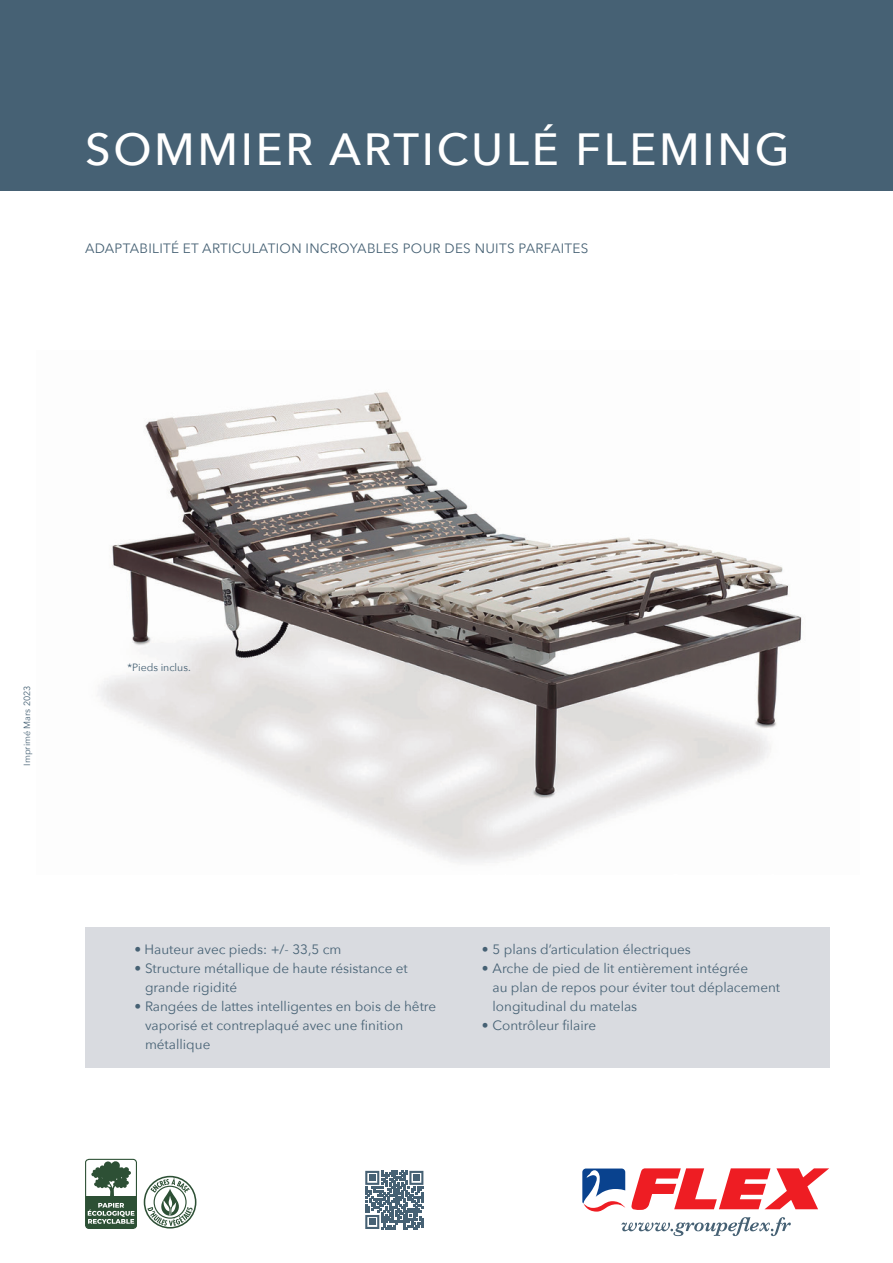
<style>
.page{position:relative;width:893px;height:1263px;background:#fff}
.page>*{position:absolute;margin:0;border:0;box-sizing:border-box;transform-origin:0 0}
.t1{font:500 45px "Avenir Next";letter-spacing:.06em;color:#fff}
.t2{font:13.5px/18.9px "Avenir Next";color:#466174}
.t3{font:13.5px "Avenir Next";letter-spacing:.02em;color:#466174}
.t4{font:10.5px "Avenir Next";color:#466174}
.t5{font:9px "Avenir Next";color:#466174}
</style>
<div class="page">
<img style="left:98px;top:392px;width:704px;height:471px">
<div style="left:0;top:0;width:893px;height:190px;background:#466174"></div>
<div style="left:85px;top:927px;width:744px;height:140px;background:#d9dbe0"></div>
<svg style="left:631px;top:1168px;width:198px;height:42px"></svg>
<svg style="left:582px;top:1168px;width:43px;height:43px"></svg>
<svg style="left:621px;top:1217px;width:170px;height:19px"></svg>
<svg style="left:365px;top:1171px;width:58px;height:58px"></svg>
<div style="left:86px;top:1197px;width:50px;height:31px;background:#2d5035"></div>
<div style="left:85px;top:1159px;width:52px;height:70px;border:1px solid #2d5035;border-radius:3px"></div>
<svg style="left:88px;top:1161px;width:46px;height:63px"></svg>
<div style="left:144px;top:1176px;width:52px;height:52px;border:2px solid #2d5035;border-radius:50%"></div>
<svg style="left:147px;top:1177px;width:46px;height:49px"></svg>
<p class="t1" style="left:85px;top:111px;width:706px">SOMMIER ARTICULÉ FLEMING</p>
<p class="t3" style="left:85px;top:237px;width:505px">ADAPTABILITÉ ET ARTICULATION INCROYABLES POUR DES NUITS PARFAITES</p>
<p class="t5" style="left:20px;top:765px;width:81px;rotate:-90deg">Imprimé Mars 2023</p>
<p class="t4" style="left:128px;top:659px;width:65px">*Pieds inclus.</p>
<p class="t2" style="left:134px;top:939px;width:209px">• Hauteur avec pieds: +/- 33,5 cm</p>
<p class="t2" style="left:145px;top:958px;width:264px;text-indent:-11px">• Structure métallique de haute résistance et grande rigidité</p>
<p class="t2" style="left:145px;top:996px;width:293px;text-indent:-11px">• Rangées de lattes intelligentes en bois de hêtre vaporisé et contreplaqué avec une finition métallique</p>
<p class="t2" style="left:482px;top:939px;width:211px">• 5 plans d’articulation électriques</p>
<p class="t2" style="left:493px;top:958px;width:289px;text-indent:-11px">• Arche de pied de lit entièrement intégrée<br>au plan de repos pour éviter tout déplacement longitudinal du matelas</p>
<p class="t2" style="left:482px;top:1015px;width:116px">• Contrôleur filaire</p>
</div>
